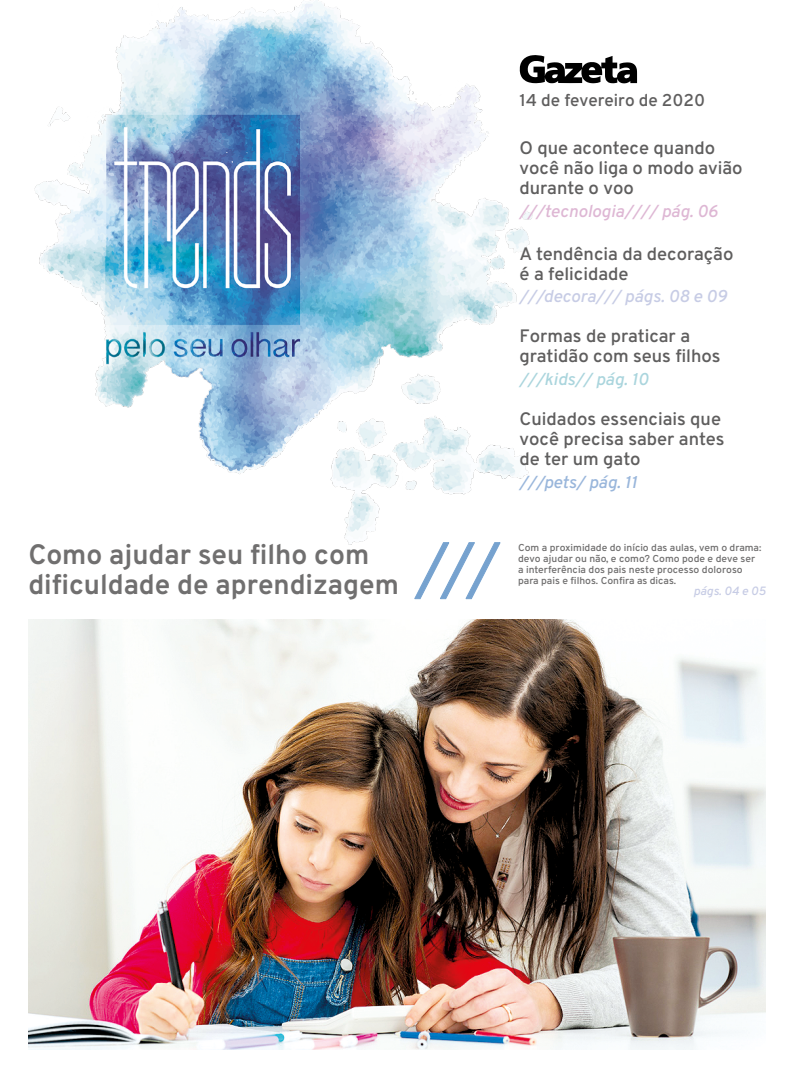
<style>
.page{position:relative;width:794px;height:1078px;background:#fff}
.page>*{position:absolute;margin:0;border:0;box-sizing:border-box;transform-origin:0 0}
.t1{font:700 28px/30px "Overpass";color:#706f6f}
.t2{font:600 18px/20px "Overpass";color:#5f5e5e}
.t3{font:italic 600 17.1px "Overpass";color:#deb7d4}
.t4{font:italic 600 17.1px "Overpass";color:#c7cce5}
.t5{font:600 17.1px "Overpass";color:#5f5e5e}
.t6{font:italic 600 17.1px "Overpass";color:#aad5dd}
.t7{font:italic 600 17.1px "Overpass";color:#99b6db}
.t8{font:italic 600 12px "Overpass";color:#c7cce5}
.t9{font:600 10px/11px "Overpass";color:#706f6f}
</style>
<div class="page">
<img style="left:34px;top:0;width:546px;height:545px">
<svg style="left:519px;top:55px;width:118px;height:28px"></svg>
<svg style="left:415px;top:542px;width:85px;height:56px"></svg>
<img style="left:28px;top:619px;width:737px;height:430px">
<h1 class="t1" style="left:28px;top:539px;width:372px">Como ajudar seu filho com dificuldade de aprendizagem</h1>
<p class="t5" style="left:519px;top:88px;width:187px">14 de fevereiro de 2020</p>
<p class="t2" style="left:519px;top:138px;width:224px">O que acontece quando você não liga o modo avião durante o voo</p>
<p class="t3" style="left:519px;top:198px;width:200px">///tecnologia//// pág. 06</p>
<p class="t2" style="left:519px;top:243px;width:215px">A tendência da decoração é a felicidade</p>
<p class="t4" style="left:519px;top:284px;width:209px">///decora/// págs. 08 e 09</p>
<p class="t2" style="left:519px;top:326px;width:202px">Formas de praticar a gratidão com seus filhos</p>
<p class="t6" style="left:519px;top:367px;width:130px">///kids// pág. 10</p>
<p class="t2" style="left:519px;top:409px;width:206px">Cuidados essenciais que você precisa saber antes de ter um gato</p>
<p class="t7" style="left:519px;top:470px;width:119px">///pets/ pág. 11</p>
<p class="t9" style="left:518px;top:541px;width:245px">Com a proximidade do início das aulas, vem o drama: devo ajudar ou não, e como? Como pode e deve ser a interferência dos pais neste processo doloroso para pais e filhos. Confira as dicas.</p>
<p class="t8" style="left:693px;top:582px;width:74px">págs. 04 e 05</p>
</div>
